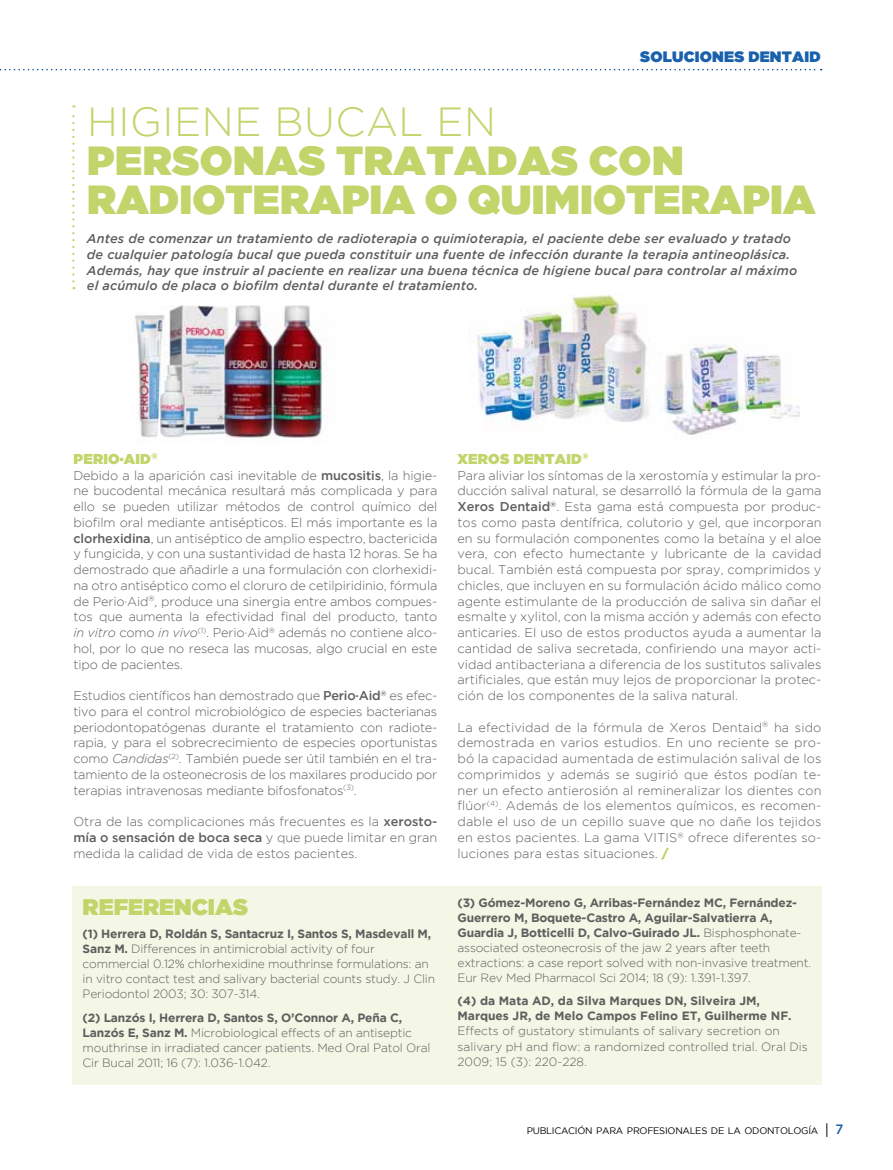
<style>
.page{position:relative;width:893px;height:1170px;background:#fff}
.page>*{position:absolute;margin:0;border:0;box-sizing:border-box;transform-origin:0 0}
.t1{font:40.5px/39px "Gotham Ultra";letter-spacing:.015em;color:#c1d56b}
.t2{font:300 40.5px "Gotham";letter-spacing:.015em;color:#c1d56b}
.t3{font:22.5px "Gotham Ultra";color:#c1d56b}
.t4{font:15px "Gotham Ultra";letter-spacing:.015em;color:#1961ac}
.t5{font:14.25px "Gotham Ultra";color:#c1d56b}
.t6{font:300 12.75px/15.8px "Gotham";color:#5f5e5e;text-align:justify}
.t7{font:italic 500 12.75px/15.8px "Gotham";letter-spacing:.01em;color:#5f5e5e}
.t8{font:300 12px/15px "Gotham";letter-spacing:-.015em;color:#5f5e5e}
.t9{font:700 12px/15px "Gotham";color:#5f5e5e}
.t10{font:9.45px "Gotham";letter-spacing:-.03em;color:#000}
.t11{font:8.25px "Gotham Ultra";color:#c1d56b}
.s1{font-weight:500}
.s2{font-style:italic}
.s3{font-weight:700}
.s4{font-family:"Gotham Ultra";font-weight:400;color:#c1d56b}
.s5{font-family:"Helvetica Neue LT Std";font-size:13.5px}
.s6{font-weight:500;font-size:13.5px;color:#1961ac}
</style>
<div class="page">
<svg style="left:0;top:69px;width:822px;height:1px"></svg>
<div style="left:72px;top:885px;width:749px;height:199px;background:#f4f7e6"></div>
<svg style="left:72px;top:105px;width:3px;height:176px"></svg>
<img style="left:475px;top:295px;width:324px;height:140px">
<img style="left:134px;top:305px;width:194px;height:135px">
<p class="t4" style="left:640px;top:48px;width:182px">SOLUCIONES DENTAID</p>
<h1 class="t2" style="left:87px;top:99px;width:402px">HIGI EN E BUCAL EN</h1>
<h1 class="t1" style="left:87px;top:140px;width:598px">PERSONAS TRATADAS CON<br>RADIOTERAPIA</h1>
<h1 class="t1" style="left:425px;top:179px;width:104px">O QUIMIOTERAPIA</h1>
<p class="t7" style="left:87px;top:231px;width:712px">Antes de comenzar un tratamiento de radioterapia o quimioterapia, el paciente debe ser evaluado y tratado de cualquier patología bucal que pueda constituir una fuente de infección durante la terapia antineoplásica.<br>Además, hay que instruir al paciente en realizar una buena técnica de higiene bucal para controlar al máximo el acúmulo de placa o biofilm dental durante el tratamiento.</p>
<p class="t5" style="left:74px;top:450px;width:20px">PERIO</p>
<p class="t5" style="left:120px;top:450px;width:40px">·AID <sup>®</sup></p>
<p class="t6" style="left:73px;top:467px;width:365px">Debido a la aparición casi inevitable de <span class="s1">mucositis</span>, la higie&shy;ne bucodental mecánica resultará más complicada y para ello se pueden utilizar métodos de control químico del biofilm oral mediante antisépticos. El más importante es la <span class="s1">clorhexidina</span>, un antiséptico de amplio espectro, bactericida y fungicida, y con una sustantividad de hasta 12 horas. Se ha demostrado que añadirle a una formulación con clorhexidi&shy;na otro antiséptico como el cloruro de cetilpiridinio, fórmula de Perio·Aid<sup>®</sup>, produce una sinergia entre ambos compues&shy;tos que aumenta la efectividad final del producto, tanto <span class="s2">in vitro</span> como <span class="s2">in vivo</span><sup>(1)</sup>. Perio·Aid<sup>®</sup> además no contiene alco&shy;hol, por lo que no reseca las mucosas, algo crucial en este tipo de pacientes.</p>
<p class="t6" style="left:73px;top:687px;width:365px">Estudios científicos han demostrado que <span class="s1">Perio·Aid</span><sup>®</sup> es efec&shy;tivo para el control microbiológico de especies bacterianas periodontopatógenas durante el tratamiento con radiote&shy;rapia, y para el sobrecrecimiento de especies oportunistas como <span class="s2">Candidas</span><sup>(2)</sup>. También puede ser útil también en el tra&shy;tamiento de la osteonecrosis de los maxilares producido por terapias intravenosas mediante bifosfonatos<sup>(3)</sup>.</p>
<p class="t6" style="left:73px;top:813px;width:365px">Otra de las complicaciones más frecuentes es la <span class="s1">xerosto&shy;mía o sensación de boca seca</span> y que puede limitar en gran medida la calidad de vida de estos pacientes.</p>
<h2 class="t3" style="left:83px;top:893px;width:167px">REFERENCIAS</h2>
<p class="t8" style="left:83px;top:926px;width:354px"><span class="s3">(1) Herrera D, Roldán S, Santacruz I, Santos S, Masdevall M, Sanz M.</span> Differences in antimicrobial activity of four commercial 0.12% chlorhexidine mouthrinse formulations: an in vitro contact test and salivary bacterial counts study. J Clin Periodontol 2003; 30: 307-314.</p>
<p class="t8" style="left:83px;top:1009px;width:349px"><span class="s3">(2) Lanzós I, Herrera D, Santos S, O’Connor A, Peña C, Lanzós E, Sanz M.</span> Microbiological effects of an antiseptic mouthrinse in irradiated cancer patients. Med Oral Patol Oral Cir Bucal 2011; 16 (7): 1.036-1.042.</p>
<p class="t5" style="left:458px;top:450px;width:12px">XEROS</p>
<p class="t5" style="left:513px;top:450px;width:22px">DENTAID</p>
<p class="t11" style="left:582px;top:451px;width:8px">®</p>
<p class="t6" style="left:457px;top:467px;width:365px">Para aliviar los síntomas de la xerostomía y estimular la pro&shy;ducción salival natural, se desarrolló la fórmula de la gama <span class="s1">Xeros Dentaid</span><sup>®</sup>. Esta gama está compuesta por produc&shy;tos como pasta dentífrica, colutorio y gel, que incorporan en su formulación componentes como la betaína y el aloe vera, con efecto humectante y lubricante de la cavidad bucal. También está compuesta por spray, comprimidos y chicles, que incluyen en su formulación ácido málico como agente estimulante de la producción de saliva sin dañar el esmalte y xylitol, con la misma acción y además con efecto anticaries. El uso de estos productos ayuda a aumentar la cantidad de saliva secretada, confiriendo una mayor acti&shy;vidad antibacteriana a diferencia de los sustitutos salivales artificiales, que están muy lejos de proporcionar la protec&shy;ción de los componentes de la saliva natural.</p>
<p class="t6" style="left:457px;top:719px;width:365px">La efectividad de la fórmula de Xeros Dentaid<sup>®</sup> ha sido demostrada en varios estudios. En uno reciente se pro&shy;bó la capacidad aumentada de estimulación salival de los comprimidos y además se sugirió que éstos podían te&shy;ner un efecto antierosión al remineralizar los dientes con flúor<sup>(4)</sup>. Además de los elementos químicos, es recomen&shy;dable el uso de un cepillo suave que no dañe los tejidos en estos pacientes. La gama VITI S<sup>®</sup> ofrece diferentes so&shy;luciones para estas situaciones. <span class="s4">/</span></p>
<p class="t8" style="left:457px;top:894px;width:355px"><span class="s3">(3) Gómez-Moreno G, Arribas-Fernández MC, Fernández-Guerrero M, Boquete-Castro A, Aguilar-Salvatierra A, Guardia J, Botticelli D, Calvo-Guirado JL.</span> Bisphosphonate&shy;associated osteonecrosis of the jaw 2 years after teeth extractions: a case report solved with non-invasive treatment.<br>Eur Rev Med Pharmacol Sci 2014; 18 (9): 1.391-1.397.</p>
<p class="t9" style="left:457px;top:993px;width:336px">(4) da Mata AD, da Silva Marques DN, Silveira JM,<br>Marques JR, de Melo Campos Felino ET, Guilherme NF.</p>
<p class="t8" style="left:457px;top:1023px;width:352px">Effects of gustatory stimulants of salivary secretion on salivary pH and flow: a randomized controlled trial. Oral Dis<br>2009; 15 (3): 220-228.</p>
<p class="t10" style="left:527px;top:1125px;width:318px">PUBLICACIÓN PARA PROFESIONALES DE LA ODONTOLOGÍA <span class="s5">|</span> <span class="s6">7</span></p>
</div>
